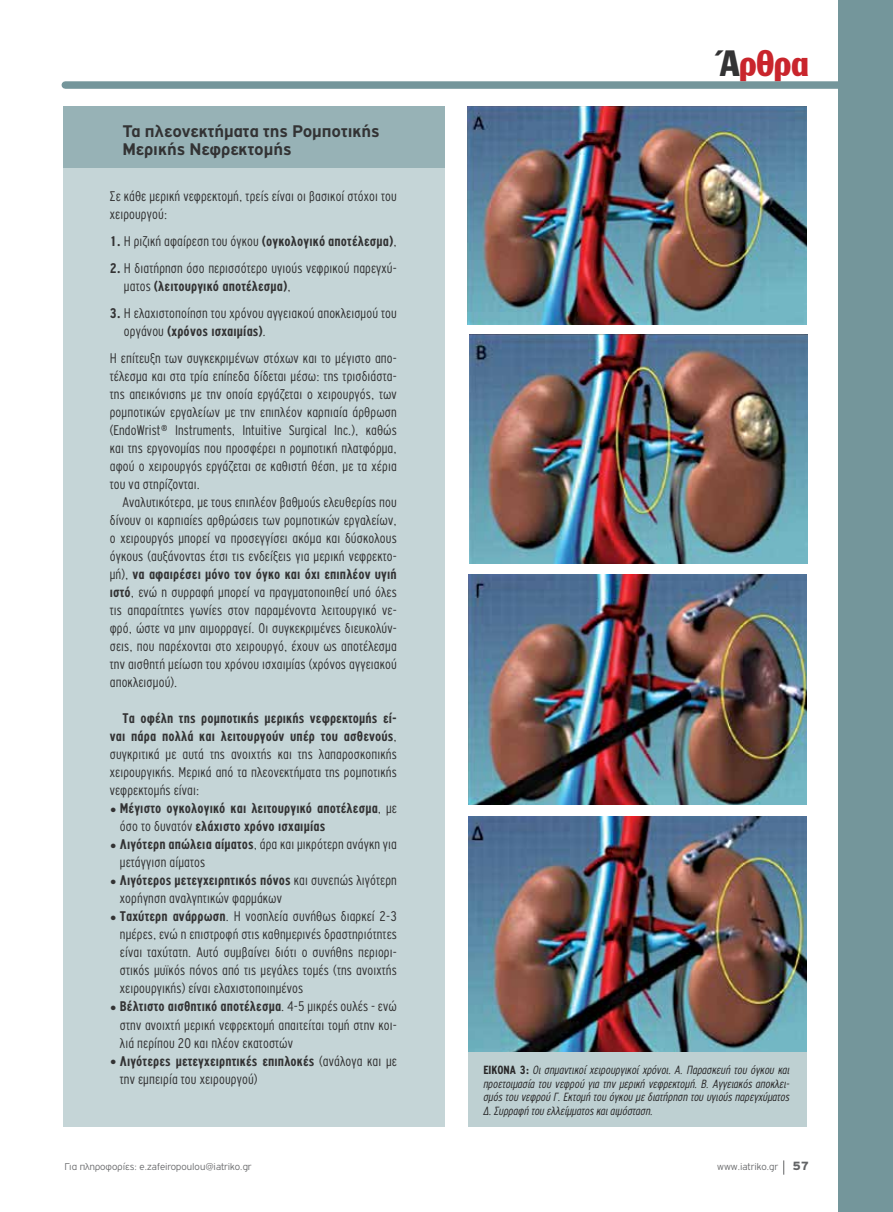
<style>
.page{position:relative;width:893px;height:1212px;background:#fff}
.page>*{position:absolute;margin:0;border:0;box-sizing:border-box;transform-origin:0 0}
.t1{font:condensed 36px "Porsche Franklin Goth Gr";color:#c9252c}
.t2{font:700 18px/18px "PF Highway Gothic";letter-spacing:-.005em;color:#333334}
.t3{font:300 15px/18px "PF Highway Gothic X Cond";letter-spacing:.01em;color:#333334}
.t4{font:700 15px/18px "PF Highway Gothic X Cond";letter-spacing:.01em;color:#333334}
.t5{font:italic 300 12.75px/13.5px "PF Highway Gothic X Cond";color:#292829;text-align:justify}
.t6{font:700 12.75px "PF Highway Gothic X Cond";color:#292829}
.t7{font:300 10.5px "PF Highway Gothic";color:#636466}
.s1{color:#333334}
.s2{font-weight:300}
.s3{font-weight:700}
.s4{font-style:italic}
.s5{font-family:"PF Highway Gothic"}
.s6{font-family:"PF Highway Gothic";font-weight:700}
.s7{font-weight:700;font-style:normal}
.s8{font-weight:900;font-size:12.75px}
</style>
<div class="page">
<svg style="left:783px;top:1160px;width:1px;height:15px"></svg>
<div style="left:64px;top:106px;width:381px;height:1021px;background:#c5d5d7"></div>
<div style="left:64px;top:106px;width:381px;height:62px;background:#97b2b6"></div>
<img style="left:468px;top:575px;width:338px;height:229px">
<img style="left:468px;top:106px;width:338px;height:218px">
<img style="left:469px;top:335px;width:339px;height:229px">
<img style="left:468px;top:816px;width:338px;height:236px">
<div style="left:468px;top:1052px;width:338px;height:75px;background:#bed0d2"></div>
<div style="left:65px;top:81px;width:778px;height:8px;background:#74969b"></div>
<div style="left:838px;top:0;width:55px;height:1212px;background:#74969b"></div>
<h1 class="t1" style="left:720px;top:42px;width:90px"><span class="s1">Ά</span>ρθρα</h1>
<p class="t2" style="left:123px;top:122px;width:259px">Τα πλεονεκτήματα της Ρομποτικής<br>Μερικής Νεφρεκτομής</p>
<p class="t3" style="left:110px;top:188px;width:289px">Σε κάθε μερική νεφρεκτομή, τρείς είναι οι βασικοί στόχοι του χειρουργού:</p>
<p class="t4" style="left:110px;top:233px;width:289px">1. <span class="s2">H ριζική αφαίρεση του όγκου</span> (ογκολογικό αποτέλεσμα)<span class="s2">,</span></p>
<p class="t3" style="left:124px;top:260px;width:274px;text-indent:-14px"><span class="s3">2.</span> Η διατήρηση όσο περισσότερο υγιούς νεφρικού παρεγχύ&shy;ματος <span class="s3">(λειτουργικό αποτέλεσμα)</span>,</p>
<p class="t3" style="left:124px;top:305px;width:274px;text-indent:-14px"><span class="s3">3.</span> Η ελαχιστοποίηση του χρόνου αγγειακού αποκλεισμού του οργάνου <span class="s3">(χρόνος ισχαιμίας)</span><span class="s4">.</span></p>
<p class="t3" style="left:110px;top:350px;width:289px;text-align:justify">Η επίτευξη των συγκεκριμένων στόχων και το μέγιστο απο&shy;τέλεσμα και στα τρία επίπεδα δίδεται μέσω: της τρισδιάστα&shy;της απεικόνισης με την οποία εργάζεται ο χειρουργός, των ρομποτικών εργαλείων με την επιπλέον καρπιαία άρθρωση (EndoWrist® Instruments, Intuitive Surgical Inc.), καθώς και της εργονομίας που προσφέρει η ρομποτική πλατφόρμα, αφού ο χειρουργός εργάζεται σε καθιστή θέση, με τα χέρια του να στηρίζονται.</p>
<p class="t3" style="left:110px;top:494px;width:289px;text-align:justify;text-indent:13px">Αναλυτικότερα, με τους επιπλέον βαθμούς ελευθερίας που δίνουν οι καρπιαίες αρθρώσεις των ρομποτικών εργαλείων, ο χειρουργός μπορεί να προσεγγίσει ακόμα και δύσκολους όγκους (αυξάνοντας έτσι τις ενδείξεις για μερική νεφρεκτο&shy;μή), <span class="s3">να αφαιρέσει μόνο τον όγκο και όχι επιπλέον υγιή ιστό</span>, ενώ η συρραφή μπορεί να πραγματοποιηθεί υπό όλες τις απαραίτητες γωνίες στον παραμένοντα λειτουργικό νε&shy;φρό, ώστε να μην αιμορραγεί. Οι συγκεκριμένες διευκολύν&shy;σεις, που παρέχονται στο χειρουργό, έχουν ως αποτέλεσμα την αισθητή μείωση του χρόνου ισχαιμίας (χρόνος αγγειακού αποκλεισμού).</p>
<p class="t3" style="left:110px;top:710px;width:289px;text-align:justify;text-indent:13px"><span class="s3">Τα οφέλη της ρομποτικής μερικής νεφρεκτομής εί&shy;ναι πάρα πολλά και λειτουργούν υπέρ του ασθενούς</span>, συγκριτικά με αυτά της ανοιχτής και της λαπαροσκοπικής χειρουργικής. Μερικά από τα πλεονεκτήματα της ρομποτικής νεφρεκτομής είναι:</p>
<p class="t4" style="left:120px;top:800px;width:278px;text-indent:-10px"><span class="s5">•</span> Μέγιστο ογκολογικό και λειτουργικό αποτέλεσμα<span class="s2">, με όσο το δυνατόν</span> ελάχιστο χρόνο ισχαιμίας</p>
<p class="t3" style="left:120px;top:836px;width:278px;text-indent:-10px"><span class="s6">•</span> <span class="s3">Λιγότερη απώλεια αίματος</span>, άρα και μικρότερη ανάγκη για μετάγγιση αίματος</p>
<p class="t3" style="left:120px;top:872px;width:278px;text-indent:-10px"><span class="s6">•</span> <span class="s3">Λιγότερος μετεγχειρητικός πόνος</span> και συνεπώς λιγότερη χορήγηση αναλγητικών φαρμάκων</p>
<p class="t3" style="left:120px;top:908px;width:278px;text-align:justify;text-indent:-10px"><span class="s6">•</span> <span class="s3">Ταχύτερη ανάρρωση</span>. Η νοσηλεία συνήθως διαρκεί 2-3 ημέρες, ενώ η επιστροφή στις καθημερινές δραστηριότητες είναι ταχύτατη. Αυτό συμβαίνει διότι ο συνήθης περιορι&shy;στικός μυϊκός πόνος από τις μεγάλες τομές (της ανοιχτής χειρουργικής) είναι ελαχιστοποιημένος</p>
<p class="t3" style="left:120px;top:998px;width:278px;text-align:justify;text-indent:-10px"><span class="s6">•</span> <span class="s3">Βέλτιστο αισθητικό αποτέλεσμα</span>. 4-5 μικρές ουλές - ενώ στην ανοιχτή μερική νεφρεκτομή απαιτείται τομή στην κοι&shy;λιά περίπου 20 και πλέον εκατοστών</p>
<p class="t3" style="left:120px;top:1052px;width:278px;text-indent:-10px"><span class="s6">•</span> <span class="s3">Λιγότερες μετεγχειρητικές επιπλοκές</span> (ανάλογα και με την εμπειρία του χειρουργού)</p>
<p class="t6" style="left:483px;top:1064px;width:12px">Εικόνα</p>
<p class="t5" style="left:483px;top:1063px;width:308px;text-indent:37px"><span class="s7">3:</span> Οι σημαντικοί χειρουργικοί χρόνοι. Α. Παρασκευή του όγκου και προετοιμασία του νεφρού για την μερική νεφρεκτομή. Β. Αγγειακός αποκλει&shy;σμός του νεφρού Γ. Εκτομή του όγκου με διατήρηση του υγιούς παρεγχύματος Δ. Συρραφή του ελλείμματος και αιμόσταση.</p>
<p class="t7" style="left:65px;top:1161px;width:188px">Για πληροφορίες: e.zafeiropoulou@iatriko.gr</p>
<p class="t7" style="left:717px;top:1161px;width:94px">www.iatriko.gr <span class="s8">57</span></p>
</div>
